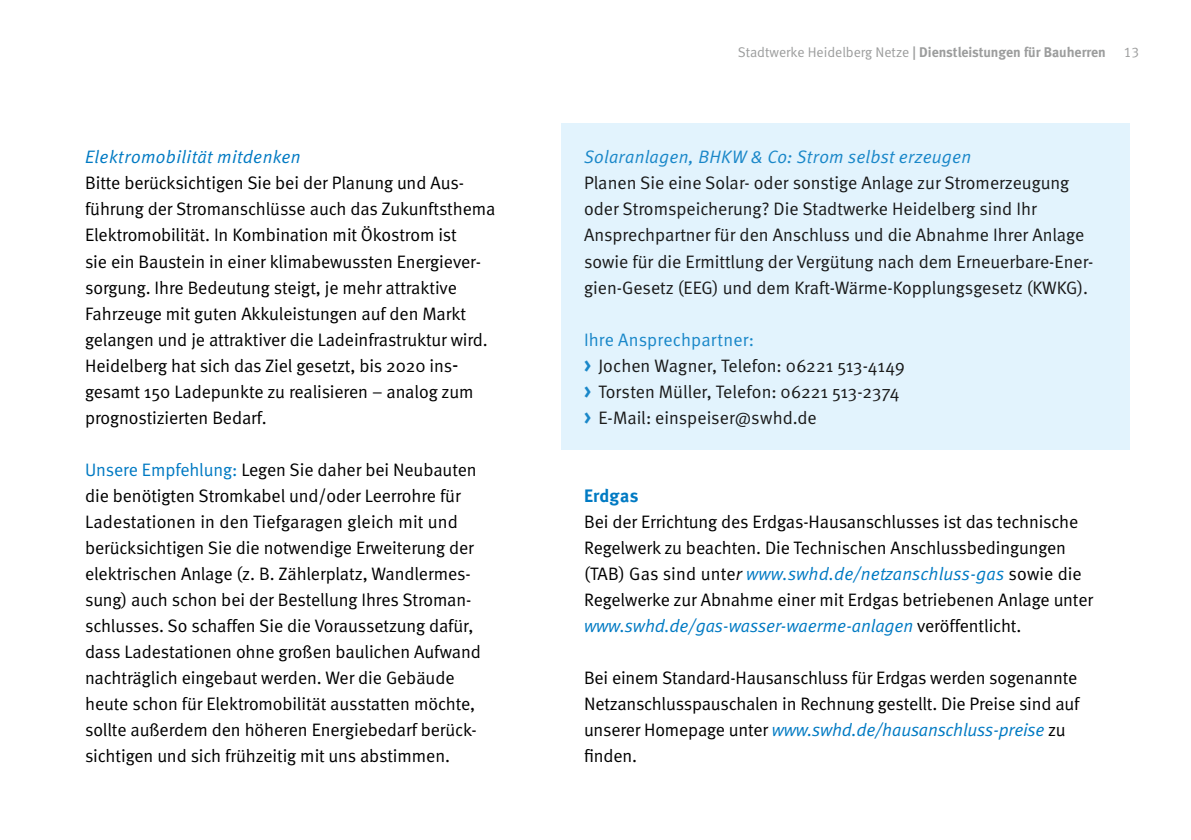
<style>
.page{position:relative;width:1191px;height:840px;background:#fff}
.page>*{position:absolute;margin:0;border:0;box-sizing:border-box;transform-origin:0 0}
.t1{font:18px/26px "Meta Normal";letter-spacing:-.005em;color:#000}
.t2{font:italic 18px "Meta Normal";letter-spacing:.015em;color:#007ac3}
.t3{font:700 18px "Meta";letter-spacing:.01em;color:#007ac3}
.t4{font:700 14px "Meta";color:#9c9d9d}
.t5{font:14px "Meta Normal LF";color:#9c9d9d}
.s1{color:#007ac3}
.s2{font-family:"Meta Normal";font-weight:400}
.s3{font-weight:500}
.s4{font-family:"Meta Bold LF";font-size:24px;color:#007ac3}
.s5{font-style:italic}
.s6{font-style:italic;color:#007ac3}
</style>
<div class="page">
<div style="left:561px;top:123px;width:568px;height:326px;background:#dff2fd"></div>
<p class="t2" style="left:85px;top:147px;width:217px">Elektromobilität mitdenken</p>
<p class="t1" style="left:85px;top:170px;width:412px">Bitte berücksichtigen Sie bei der Planung und Aus&shy;führung der Stromanschlüsse auch das Zukunftsthema Elektromobilität. In Kombination mit Ökostrom ist<br>sie ein Baustein in einer klimabewussten Energiever&shy;sorgung. Ihre Bedeutung steigt, je mehr attraktive Fahrzeuge mit guten Akkuleistungen auf den Markt gelangen und je attraktiver die Ladeinfrastruktur wird.<br>Heidelberg hat sich das Ziel gesetzt, bis 2020 ins&shy;gesamt 150 Ladepunkte zu realisieren – analog zum prognostizierten Bedarf.</p>
<p class="t1" style="left:85px;top:456px;width:397px"><span class="s1">Unsere Empfehlung:</span> Legen Sie daher bei Neubauten die benötigten Stromkabel und/oder Leerrohre für Ladestationen in den Tiefgaragen gleich mit und berücksichtigen Sie die notwendige Erweiterung der elektrischen Anlage (z. B. Zählerplatz, Wandlermes&shy;sung) auch schon bei der Bestellung Ihres Stroman&shy;schlusses. So schaffen Sie die Voraussetzung dafür, dass Ladestationen ohne großen baulichen Aufwand nachträglich eingebaut werden. Wer die Gebäude heute schon für Elektromobilität ausstatten möchte, sollte außerdem den höheren Energiebedarf berück&shy;sichtigen und sich frühzeitig mit uns abstimmen.</p>
<p class="t4" style="left:738px;top:43px;width:369px"><span class="s2">Stadtwerke Heidelberg Netze</span> <span class="s3">|</span> Dienstleistungen für Bauherren</p>
<p class="t5" style="left:1123px;top:43px;width:17px">13</p>
<p class="t2" style="left:584px;top:147px;width:389px">Solaranlagen, BHKW &amp; Co: Strom selbst erzeugen</p>
<p class="t1" style="left:584px;top:170px;width:511px">Planen Sie eine Solar- oder sonstige Anlage zur Stromerzeugung oder Stromspeicherung? Die Stadtwerke Heidelberg sind Ihr Ansprechpartner für den Anschluss und die Abnahme Ihrer Anlage sowie für die Ermittlung der Vergütung nach dem Erneuerbare-Ener&shy;gien-Gesetz (EEG) und dem Kraft-Wärme-Kopplungsgesetz (KWKG).</p>
<p class="t1" style="left:584px;top:326px;width:322px"><span class="s1">Ihre Ansprechpartner:<br></span><span class="s4">›</span> Jochen Wagner, Telefon: 06221 513-4149 <span class="s4">›</span> Torsten Müller, Telefon: 06221 513-2374 <span class="s4">›</span> E-Mail: einspeiser@swhd.de</p>
<p class="t3" style="left:584px;top:484px;width:56px">Erdgas</p>
<p class="t1" style="left:584px;top:508px;width:510px">Bei der Errichtung des Erdgas-Hausanschlusses ist das technische Regelwerk zu beachten. Die Technischen Anschlussbedingungen (TAB) Gas sind unte<span class="s5">r</span> <span class="s6">www.swhd.de/netzanschluss-gas</span> sowie die Regelwerke zur Abnahme einer mit Erdgas betriebenen Anlage unter <span class="s6">www.swhd.de/gas-wasser-waerme-anlagen</span> veröffentlicht.</p>
<p class="t1" style="left:584px;top:664px;width:497px">Bei einem Standard-Hausanschluss für Erdgas werden sogenannte Netzanschlusspauschalen in Rechnung gestellt. Die Preise sind auf unserer Homepage unter <span class="s6">www.swhd.de/hausanschluss-preise</span> zu finden.</p>
</div>
